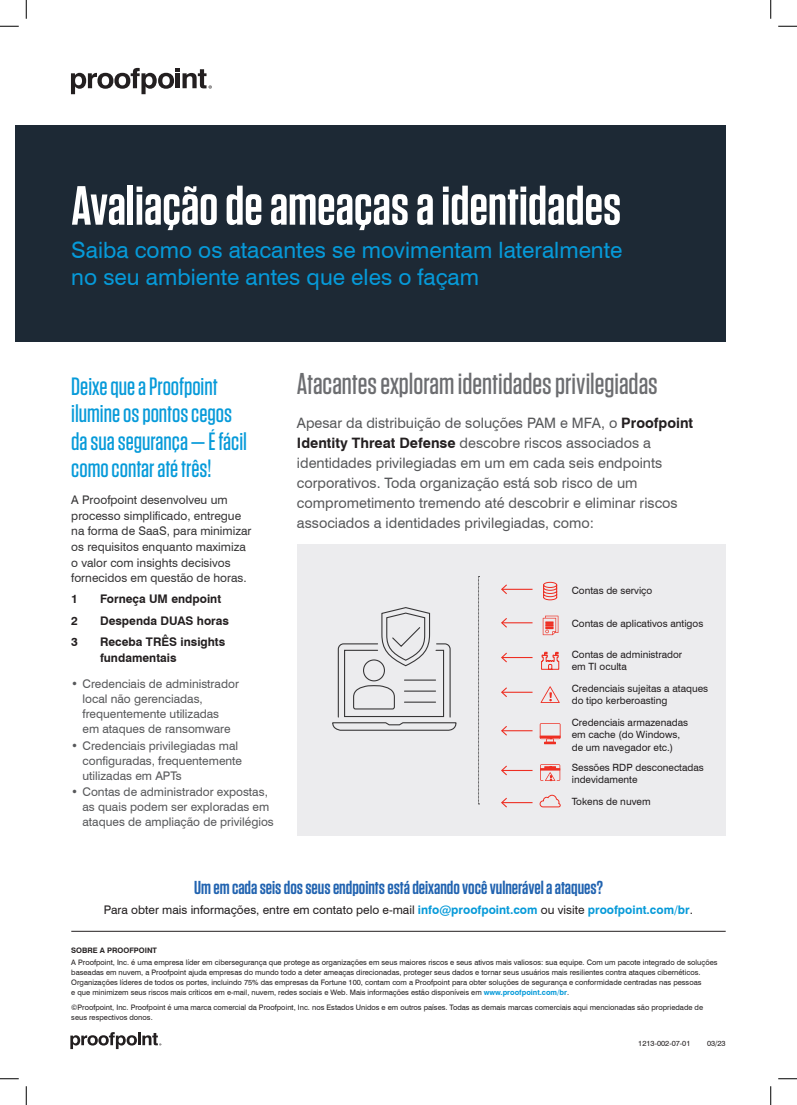
<style>
.page{position:relative;width:797px;height:1105px;background:#fff}
.page>*{position:absolute;margin:0;border:0;box-sizing:border-box;transform-origin:0 0}
.t1{font:600 55px "Tungsten";color:#fff}
.t2{font:500 30px "Tungsten";color:#6c6d70}
.t3{font:500 25px/27.5px "Tungsten";color:#069ad9}
.t4{font:22.5px/27.5px "Swiss 721 BT";color:#069ad9}
.t5{font:600 18.75px "Tungsten";color:#2163b0}
.t6{font:14.38px/20px "Swiss 721 BT";color:#57585a}
.t7{font:11.88px/15px "Swiss 721 BT";color:#57585a}
.t8{font:11.88px/15.6px "Swiss 721 BT";color:#363536}
.t9{font:11.88px "Swiss 721 BT";color:#231f20}
.t10{font:700 11.88px/15.6px "Swiss 721 BT";color:#231f20}
.t11{font:10px/12.5px "Swiss 721 BT";color:#231f20}
.t12{font:7.5px/10px "Swiss 721 BT";color:#231f20}
.t13{font:700 7.5px "Swiss 721 BT";color:#231f20}
.s1{font-weight:700;color:#231f20}
.s2{font-weight:700;color:#069ad9}
</style>
<div class="page">
<div style="left:297px;top:544px;width:428px;height:292px;background:#ececee"></div>
<svg style="left:71px;top:68px;width:141px;height:26px"></svg>
<div style="left:15px;top:125px;width:710px;height:216px;background:#1d2935"></div>
<svg style="left:539px;top:794px;width:21px;height:14px"></svg>
<svg style="left:543px;top:581px;width:14px;height:20px"></svg>
<svg style="left:540px;top:686px;width:19px;height:17px"></svg>
<svg style="left:542px;top:616px;width:16px;height:19px"></svg>
<svg style="left:541px;top:651px;width:19px;height:19px"></svg>
<hr style="left:71px;top:931px;width:654px;height:1px;background:#231f20">
<svg style="left:70px;top:1032px;width:91px;height:17px"></svg>
<svg style="left:539px;top:723px;width:21px;height:21px"></svg>
<svg style="left:540px;top:764px;width:20px;height:17px"></svg>
<svg style="left:332px;top:607px;width:125px;height:124px"></svg>
<svg style="left:478px;top:576px;width:1px;height:229px"></svg>
<hr style="left:502px;top:589px;width:30px;height:1px;background:#ee2e22">
<svg style="left:501px;top:584px;width:7px;height:10px"></svg>
<hr style="left:502px;top:622px;width:30px;height:1px;background:#ee2e22">
<svg style="left:501px;top:618px;width:7px;height:10px"></svg>
<hr style="left:502px;top:657px;width:30px;height:1px;background:#ee2e22">
<svg style="left:501px;top:652px;width:7px;height:11px"></svg>
<hr style="left:502px;top:692px;width:30px;height:1px;background:#ee2e22">
<svg style="left:501px;top:687px;width:7px;height:10px"></svg>
<hr style="left:502px;top:730px;width:30px;height:1px;background:#ee2e22">
<svg style="left:501px;top:726px;width:7px;height:10px"></svg>
<hr style="left:502px;top:770px;width:30px;height:1px;background:#ee2e22">
<svg style="left:501px;top:765px;width:7px;height:11px"></svg>
<hr style="left:502px;top:802px;width:30px;height:1px;background:#ee2e22">
<svg style="left:501px;top:797px;width:7px;height:11px"></svg>
<svg style="left:0;top:25px;width:19px;height:2px"></svg>
<svg style="left:778px;top:25px;width:19px;height:2px"></svg>
<svg style="left:0;top:1078px;width:19px;height:1px"></svg>
<svg style="left:778px;top:1078px;width:19px;height:1px"></svg>
<svg style="left:25px;top:0;width:2px;height:19px"></svg>
<svg style="left:25px;top:1086px;width:2px;height:19px"></svg>
<svg style="left:770px;top:0;width:1px;height:19px"></svg>
<svg style="left:770px;top:1086px;width:1px;height:19px"></svg>
<h1 class="t1" style="left:71px;top:177px;width:551px">Avaliação de ameaças a identidades</h1>
<h3 class="t4" style="left:71px;top:236px;width:552px">Saiba como os atacantes se movimentam lateralmente no seu ambiente antes que eles o façam</h3>
<h3 class="t3" style="left:71px;top:373px;width:177px">Deixe que a Proofpoint ilumine os pontos cegos da sua segurança — É fácil como contar até três!</h3>
<h3 class="t8" style="left:71px;top:492px;width:182px">A Proofpoint desenvolveu um processo simplificado, entregue na forma de SaaS, para minimizar os requisitos enquanto maximiza o valor com insights decisivos fornecidos em questão de horas.</h3>
<h3 class="t10" style="left:71px;top:591px;width:8px">1</h3>
<h3 class="t10" style="left:100px;top:591px;width:123px">Forneça UM endpoint</h3>
<h3 class="t10" style="left:71px;top:612px;width:8px">2</h3>
<h3 class="t10" style="left:100px;top:612px;width:130px">Despenda DUAS horas</h3>
<h3 class="t10" style="left:71px;top:634px;width:8px">3</h3>
<h3 class="t10" style="left:100px;top:634px;width:127px">Receba TRÊS insights fundamentais</h3>
<h3 class="t7" style="left:82px;top:676px;width:158px;text-indent:-11px">• Credenciais de administrador local não gerenciadas, frequentemente utilizadas<br>em ataques de ransomware</h3>
<h3 class="t7" style="left:82px;top:738px;width:161px;text-indent:-11px">• Credenciais privilegiadas mal configuradas, frequentemente utilizadas em APTs</h3>
<h3 class="t7" style="left:82px;top:785px;width:193px;text-indent:-11px">• Contas de administrador expostas, as quais podem ser exploradas em ataques de ampliação de privilégios</h3>
<h2 class="t2" style="left:297px;top:368px;width:362px">Atacantes exploram identidades privilegiadas</h2>
<p class="t6" style="left:297px;top:412px;width:398px">Apesar da distribuição de soluções PAM e MFA, o <span class="s1">Proofpoint Identity Threat Defense</span> descobre riscos associados a identidades privilegiadas em um em cada seis endpoints corporativos. Toda organização está sob risco de um comprometimento tremendo até descobrir e eliminar riscos associados a identidades privilegiadas, como:</p>
<h3 class="t11" style="left:572px;top:584px;width:82px">Contas de serviço</h3>
<h3 class="t11" style="left:572px;top:617px;width:133px">Contas de aplicativos antigos</h3>
<h3 class="t11" style="left:572px;top:648px;width:112px">Contas de administrador em TI oculta</h3>
<h3 class="t11" style="left:572px;top:682px;width:138px">Credenciais sujeitas a ataques do tipo kerberoasting</h3>
<h3 class="t11" style="left:572px;top:716px;width:118px">Credenciais armazenadas em cache (do Windows, de um navegador etc.)</h3>
<h3 class="t11" style="left:572px;top:761px;width:133px">Sessões RDP desconectadas indevidamente</h3>
<h3 class="t11" style="left:572px;top:795px;width:80px">Tokens de nuvem</h3>
<h3 class="t5" style="left:194px;top:877px;width:410px">Um em cada seis dos seus endpoints está deixando você vulnerável a ataques?</h3>
<h3 class="t9" style="left:104px;top:902px;width:590px">Para obter mais informações, entre em contato pelo e-mail <span class="s2">info@proofpoint.com</span> ou visite <span class="s2">proofpoint.com/br</span>.</h3>
<p class="t13" style="left:71px;top:946px;width:87px">SOBRE A PROOFPOINT</p>
<p class="t12" style="left:71px;top:957px;width:647px">A Proofpoint, Inc. é uma empresa líder em cibersegurança que protege as organizações em seus maiores riscos e seus ativos mais valiosos: sua equipe. Com um pacote integrado de soluções baseadas em nuvem, a Proofpoint ajuda empresas do mundo todo a deter ameaças direcionadas, proteger seus dados e tornar seus usuários mais resilientes contra ataques cibernéticos.<br>Organizações líderes de todos os portes, incluindo 75% das empresas da Fortune 100, contam com a Proofpoint para obter soluções de segurança e conformidade centradas nas pessoas<br>e que minimizem seus riscos mais críticos em e-mail, nuvem, redes sociais e Web. Mais informações estão disponíveis em <span class="s2">www.proofpoint.com/br</span>.</p>
<p class="t12" style="left:71px;top:1002px;width:633px">©Proofpoint, Inc. Proofpoint é uma marca comercial da Proofpoint, Inc. nos Estados Unidos e em outros países. Todas as demais marcas comerciais aqui mencionadas são propriedade de seus respectivos donos.</p>
<p class="t12" style="left:638px;top:1039px;width:54px">1213-002-07-01</p>
<p class="t12" style="left:707px;top:1039px;width:20px">03/23</p>
</div>
